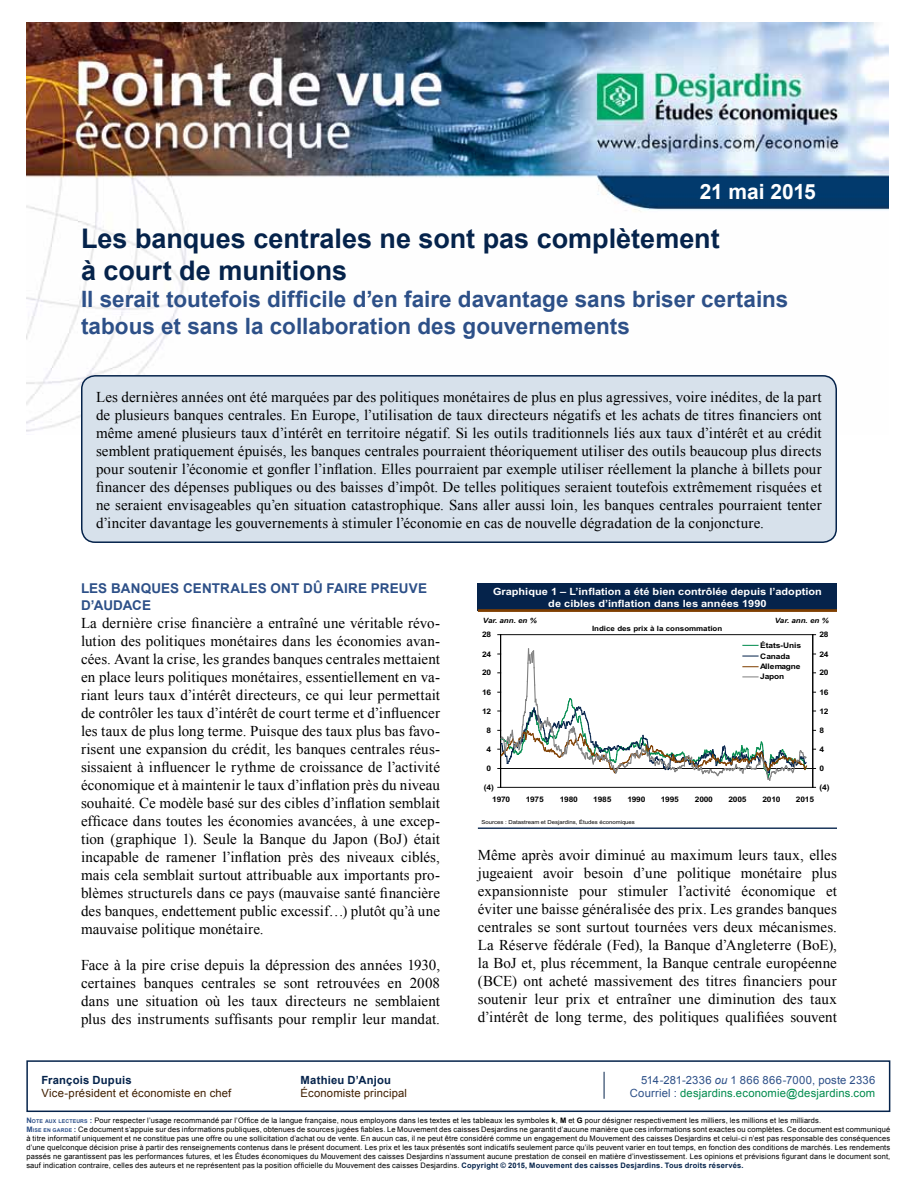
<style>
.page{position:relative;width:918px;height:1188px;background:#fff}
.page>*{position:absolute;margin:0;border:0;box-sizing:border-box;transform-origin:0 0}
.t1{font:700 27px/32.4px "Arial";color:#05234b}
.t2{font:700 22.5px/27px "Arial";color:#2d5088}
.t3{font:700 21px "Arial";letter-spacing:-.015em;color:#fff}
.t4{font:15px/18px "Times New Roman";letter-spacing:.005em;color:#000;text-align:justify}
.t5{font:700 13.5px/16.2px "Arial";letter-spacing:.01em;color:#2d5088}
.t6{font:11.25px "Arial";letter-spacing:.015em;color:#401f00}
.t7{font:11.25px "Arial";letter-spacing:.015em;color:#008b4d}
.t8{font:11.25px "Arial";letter-spacing:.015em;color:#2d5088}
.t9{font:700 11.25px "Arial";letter-spacing:.02em;color:#05234b}
.t10{font:700 10.05px/12px "Arial";color:#fff;text-align:center;scale:1.1 1}
.t11{font:700 7.65px/10.5px "Arial";letter-spacing:-.025em;color:#000;scale:1.1 1}
.t12{font:7.5px/9px "Arial";letter-spacing:.02em;color:#000}
.t13{font:700 7.2px "Arial";color:#000;scale:1.1 1}
.t14{font:italic 700 7.2px "Arial";color:#000;scale:1.1 1}
.t15{font:5.4px "Arial";letter-spacing:.005em;color:#000;scale:1.1 1}
.s1{font-style:italic}
.s2{color:#2d5088}
.s3{font-weight:700;color:#2d5088}
.s4{font-weight:700;font-size:5.25px;color:#2d5088}
.s5{font-weight:700}
.s6{font-weight:700;color:#05234b}
</style>
<div class="page">
<img style="left:26px;top:23px;width:862px;height:409px">
<svg style="left:26px;top:1060px;width:865px;height:53px"></svg>
<svg style="left:604px;top:1072px;width:1px;height:27px"></svg>
<div style="left:82px;top:376px;width:754px;height:166px;background:#d7e1eb;border-radius:14px"></div>
<div style="left:81px;top:375px;width:756px;height:168px;border:2px solid #05234b;border-radius:14px"></div>
<div style="left:478px;top:583px;width:359px;height:27px;background:#05234b"></div>
<hr style="left:478px;top:609px;width:359px;height:3px;background:#803f00">
<hr style="left:478px;top:827px;width:359px;height:2px;background:#05234b">
<hr style="left:501px;top:634px;width:312px;height:1px;background:#000">
<hr style="left:500px;top:635px;width:1px;height:152px;background:#000">
<hr style="left:812px;top:635px;width:1px;height:152px;background:#000">
<svg style="left:498px;top:645px;width:318px;height:143px"></svg>
<h3 class="t3" style="left:700px;top:178px;width:117px">21 mai 2015</h3>
<h1 class="t1" style="left:81px;top:223px;width:640px">Les banques centrales ne sont pas complètement à court de munitions</h1>
<h2 class="t2" style="left:81px;top:287px;width:709px">Il serait toutefois difficile d’en faire davantage sans briser certains tabous et sans la collaboration des gouvernements</h2>
<p class="t4" style="left:96px;top:388px;width:727px">Les dernières années ont été marquées par des politiques monétaires de plus en plus agressives, voire inédites, de la part de plusieurs banques centrales. En Europe, l’utilisation de taux directeurs négatifs et les achats de titres financiers ont même amené plusieurs taux d’intérêt en territoire négatif. Si les outils traditionnels liés aux taux d’intérêt et au crédit semblent pratiquement épuisés, les banques centrales pourraient théoriquement utiliser des outils beaucoup plus directs pour soutenir l’économie et gonfler l’inflation. Elles pourraient par exemple utiliser réellement la planche à billets pour financer des dépenses publiques ou des baisses d’impôt. De telles politiques seraient toutefois extrêmement risquées et ne seraient envisageables qu’en situation catastrophique. Sans aller aussi loin, les banques centrales pourraient tenter d’inciter davantage les gouvernements à stimuler l’économie en cas de nouvelle dégradation de la conjoncture.</p>
<p class="t5" style="left:81px;top:581px;width:348px">Les banques centrales ont dû faire preuve d’audac</p>
<p class="t5" style="left:142px;top:597px;width:11px">e</p>
<p class="t4" style="left:81px;top:613px;width:361px">La dernière crise financière a entraîné une véritable révo&shy;lution des politiques monétaires dans les économies avan&shy;cées. Avant la crise, les grandes banques centrales mettaient en place leurs politiques monétaires, essentiellement en va&shy;riant leurs taux d’intérêt directeurs, ce qui leur permettait de contrôler les taux d’intérêt de court terme et d’influencer les taux de plus long terme. Puisque des taux plus bas favo&shy;risent une expansion du crédit, les banques centrales réus&shy;sissaient à influencer le rythme de croissance de l’activité économique et à maintenir le taux d’inflation près du niveau souhaité. Ce modèle basé sur des cibles d’inflation semblait efficace dans toutes les économies avancées, à une excep&shy;tion (graphique 1). Seule la Banque du Japon (BoJ) était incapable de ramener l’inflation près des niveaux ciblés, mais cela semblait surtout attribuable aux importants pro&shy;blèmes structurels dans ce pays (mauvaise santé financière des banques, endettement public excessif…) plutôt qu’à une mauvaise politique monétaire.</p>
<p class="t4" style="left:81px;top:955px;width:361px">Face à la pire crise depuis la dépression des années 1930, certaines banques centrales se sont retrouvées en 2008 dans une situation où les taux directeurs ne semblaient plus des instruments suffisants pour remplir leur mandat.</p>
<p class="t10" style="left:493px;top:585px;width:300px">Graphique 1 – L’inflation a été bien contrôlée depuis l’adoption de cibles d’inflation dans les années 1990</p>
<p class="t14" style="left:483px;top:616px;width:50px">Var. ann. en %</p>
<p class="t14" style="left:775px;top:616px;width:50px">Var. ann. en %</p>
<p class="t11" style="left:482px;top:629px;width:10px">28</p>
<p class="t13" style="left:592px;top:624px;width:120px">Indice des prix à la consommation</p>
<p class="t11" style="left:819px;top:629px;width:10px">28</p>
<p class="t11" style="left:482px;top:649px;width:10px">24</p>
<p class="t11" style="left:482px;top:668px;width:10px">20</p>
<p class="t11" style="left:760px;top:640px;width:39px">États-Unis<br>Canada<br>Allemagne<br>Japon</p>
<p class="t11" style="left:819px;top:649px;width:10px">24</p>
<p class="t11" style="left:819px;top:668px;width:10px">20</p>
<p class="t11" style="left:482px;top:687px;width:10px">16</p>
<p class="t11" style="left:819px;top:687px;width:10px">16</p>
<p class="t11" style="left:482px;top:706px;width:10px">12</p>
<p class="t11" style="left:819px;top:706px;width:10px">12</p>
<p class="t11" style="left:487px;top:725px;width:6px">8</p>
<p class="t11" style="left:819px;top:725px;width:6px">8</p>
<p class="t11" style="left:487px;top:744px;width:6px">4</p>
<p class="t11" style="left:819px;top:744px;width:6px">4</p>
<p class="t11" style="left:487px;top:763px;width:6px">0</p>
<p class="t11" style="left:819px;top:763px;width:6px">0</p>
<p class="t11" style="left:484px;top:782px;width:11px">(4)</p>
<p class="t11" style="left:819px;top:782px;width:11px">(4)</p>
<p class="t11" style="left:492px;top:794px;width:18px">1970</p>
<p class="t11" style="left:526px;top:794px;width:18px">1975</p>
<p class="t11" style="left:560px;top:794px;width:18px">1980</p>
<p class="t11" style="left:593px;top:794px;width:18px">1985</p>
<p class="t11" style="left:627px;top:794px;width:18px">1990</p>
<p class="t11" style="left:661px;top:794px;width:18px">1995</p>
<p class="t11" style="left:695px;top:794px;width:18px">2000</p>
<p class="t11" style="left:728px;top:794px;width:18px">2005</p>
<p class="t11" style="left:762px;top:794px;width:18px">2010</p>
<p class="t11" style="left:796px;top:794px;width:18px">2015</p>
<p class="t15" style="left:481px;top:819px;width:141px">Sources : Datastream et Desjardins, Études économiques</p>
<p class="t4" style="left:478px;top:845px;width:361px">Même après avoir diminué au maximum leurs taux, elles jugeaient avoir besoin d’une politique monétaire plus expansionniste pour stimuler l’activité économique et éviter une baisse généralisée des prix. Les grandes banques centrales se sont surtout tournées vers deux mécanismes.<br>La Réserve fédérale (Fed), la Banque d’Angleterre (BoE), la BoJ et, plus récemment, la Banque centrale européenne (BCE) ont acheté massivement des titres financiers pour soutenir leur prix et entraîner une diminution des taux d’intérêt de long terme, des politiques qualifiées souvent</p>
<p class="t9" style="left:41px;top:1072px;width:92px">François Dupuis</p>
<p class="t9" style="left:301px;top:1072px;width:92px">Mathieu D’Anjou</p>
<p class="t8" style="left:641px;top:1072px;width:236px">514-281-2336 <span class="s1">ou</span> 1 866 866-7000, poste 2336</p>
<p class="t6" style="left:41px;top:1086px;width:192px">Vice-président et économiste en chef</p>
<p class="t6" style="left:301px;top:1086px;width:108px">Économiste principal</p>
<p class="t7" style="left:630px;top:1086px;width:247px"><span class="s2">Courriel :</span> desjardins.economie@desjardins.com</p>
<p class="t12" style="left:26px;top:1116px;width:865px"><span class="s3">N</span><span class="s4">OTE AUX LECTEURS</span> <span class="s3">:</span> Pour respecter l’usage recommandé par l’Office de la langue française, nous employons dans les textes et les tableaux les symboles <span class="s5">k</span>, <span class="s5">M</span> et <span class="s5">G</span> pour désigner respectivement les milliers, les millions et les milliards.<br><span class="s3">M</span><span class="s4">ISE EN GARDE</span> <span class="s3">:</span> Ce document s’appuie sur des informations publiques, obtenues de sources jugées fiables. Le Mouvement des caisses Desjardins ne garantit d’aucune manière que ces informations sont exactes ou complètes. Ce document est communiqué à titre informatif uniquement et ne constitue pas une offre ou une sollicitation d’achat ou de vente. En aucun cas, il ne peut être considéré comme un engagement du Mouvement des caisses Desjardins et celui-ci n’est pas responsable des conséquences d’une quelconque décision prise à partir des renseignements contenus dans le présent document. Les prix et les taux présentés sont indicatifs seulement parce qu’ils peuvent varier en tout temps, en fonction des conditions de marchés. Les rendements passés ne garantissent pas les performances futures, et les Études économiques du Mouvement des caisses Desjardins n’assument aucune prestation de conseil en matière d’investissement. Les opinions et prévisions figurant dans le document sont, sauf indication contraire, celles des auteurs et ne représentent pas la position officielle du Mouvement des caisses Desjardins. <span class="s6">Copyright © 2015, Mouvement des caisses Desjardins. Tous droits réservés.</span></p>
</div>
